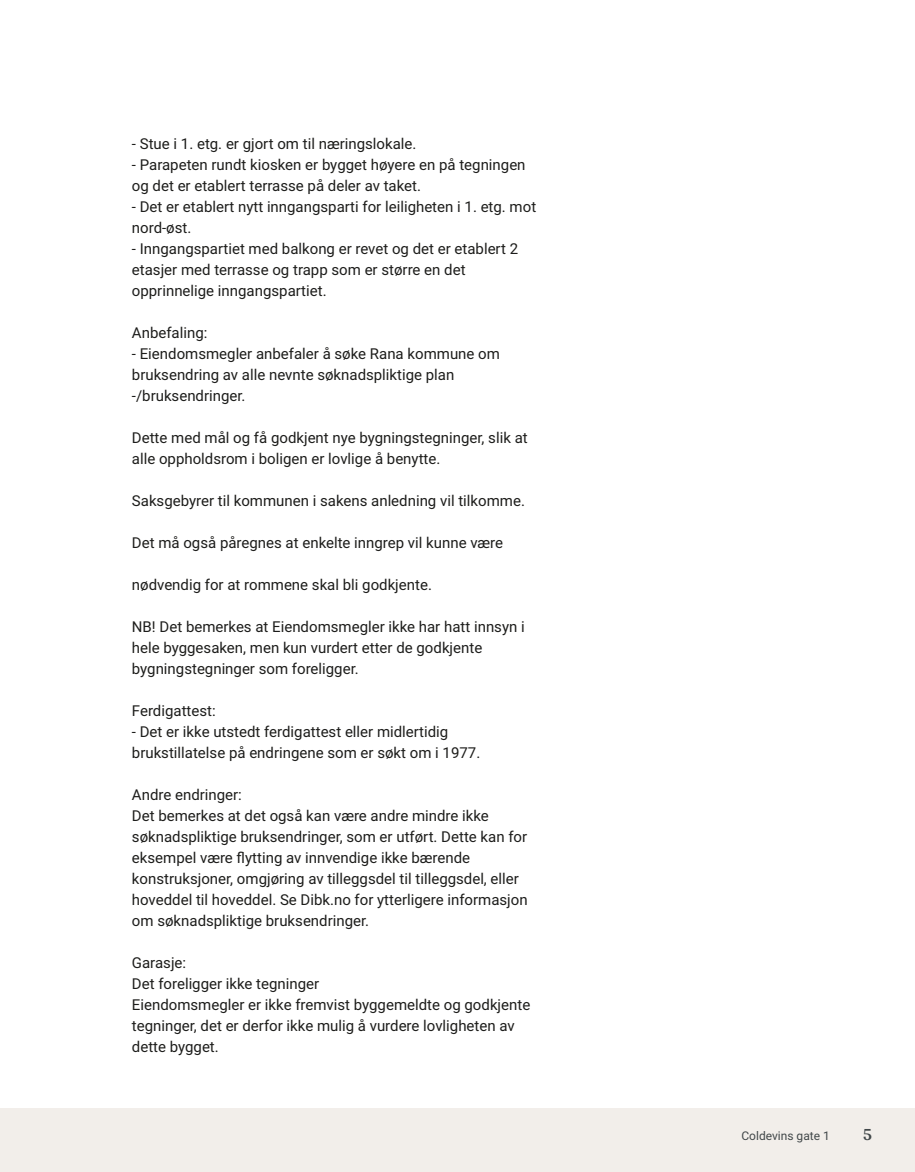
<style>
.page{position:relative;width:915px;height:1172px;background:#fff}
.page>*{position:absolute;margin:0;border:0;box-sizing:border-box;transform-origin:0 0}
.t1{font:700 18px "Arya";color:#414749}
.t2{font:15px/21px "Roboto";color:#1d1d1b}
.t3{font:12px "Roboto";color:#414749}
</style>
<div class="page">
<div style="left:0;top:1108px;width:914px;height:64px;background:#f2eeea"></div>
<p class="t2" style="left:132px;top:132px;width:405px">‑ Stue i 1. etg. er gjort om til næringslokale.<br>‑ Parapeten rundt kiosken er bygget høyere en på tegningen og det er etablert terrasse på deler av taket.<br>‑ Det er etablert nytt inngangsparti for leiligheten i 1. etg. mot nord‑øst.<br>‑ Inngangspartiet med balkong er revet og det er etablert 2 etasjer med terrasse og trapp som er større en det opprinnelige inngangspartiet.</p>
<p class="t2" style="left:132px;top:321px;width:369px">Anbefaling:<br>‑ Eiendomsmegler anbefaler å søke Rana kommune om bruksendring av alle nevnte søknadspliktige plan ‑/bruksendringer.</p>
<p class="t2" style="left:132px;top:426px;width:397px">Dette med mål og få godkjent nye bygningstegninger, slik at alle oppholdsrom i boligen er lovlige å benytte.</p>
<p class="t2" style="left:132px;top:489px;width:394px">Saksgebyrer til kommunen i sakens anledning vil tilkomme.</p>
<p class="t2" style="left:132px;top:531px;width:372px">Det må også påregnes at enkelte inngrep vil kunne være</p>
<p class="t2" style="left:132px;top:573px;width:301px">nødvendig for at rommene skal bli godkjente.</p>
<p class="t2" style="left:132px;top:615px;width:394px">NB! Det bemerkes at Eiendomsmegler ikke har hatt innsyn i hele byggesaken, men kun vurdert etter de godkjente bygningstegninger som foreligger.</p>
<p class="t2" style="left:132px;top:699px;width:350px">Ferdigattest:<br>‑ Det er ikke utstedt ferdigattest eller midlertidig brukstillatelse på endringene som er søkt om i 1977.</p>
<p class="t2" style="left:132px;top:783px;width:397px">Andre endringer:<br>Det bemerkes at det også kan være andre mindre ikke søknadspliktige bruksendringer, som er utført. Dette kan for eksempel være flytting av innvendige ikke bærende konstruksjoner, omgjøring av tilleggsdel til tilleggsdel, eller hoveddel til hoveddel. Se Dibk.no for ytterligere informasjon om søknadspliktige bruksendringer.</p>
<p class="t2" style="left:132px;top:951px;width:400px">Garasje:<br>Det foreligger ikke tegninger<br>Eiendomsmegler er ikke fremvist byggemeldte og godkjente tegninger, det er derfor ikke mulig å vurdere lovligheten av dette bygget.</p>
<p class="t3" style="left:741px;top:1127px;width:90px">Coldevins gate 1</p>
<p class="t1" style="left:862px;top:1123px;width:11px">5</p>
</div>
